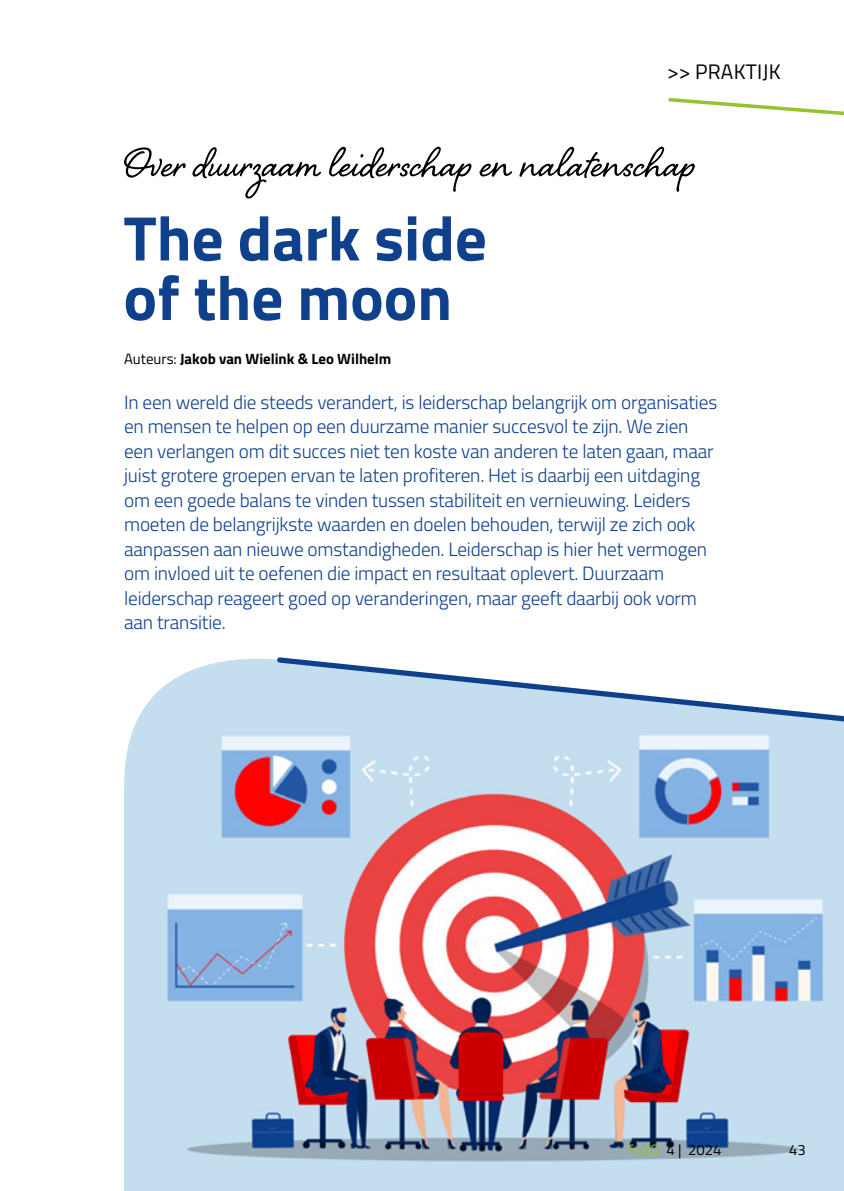
<style>
.page{position:relative;width:844px;height:1191px;background:#fff}
.page>*{position:absolute;margin:0;border:0;box-sizing:border-box;transform-origin:0 0}
.t1{font:700 63px/59.5px "Titillium Web";color:#0f408c}
.t2{font:52.5px "Shelby";letter-spacing:.005em;color:#000}
.t3{font:21px "Titillium Web";letter-spacing:.01em;color:#000}
.t4{font:300 19.25px/24.5px "Titillium Web";letter-spacing:-.01em;color:#0f408c}
.t5{font:700 14.88px "Titillium Web";color:#000}
.t6{font:14.88px "Titillium Web";color:#000}
.s1{font-weight:400}
.s2{color:#95c230}
</style>
<div class="page">
<svg style="left:668px;top:97px;width:175px;height:19px"></svg>
<img style="left:124px;top:659px;width:719px;height:532px">
<svg style="left:274px;top:657px;width:569px;height:69px"></svg>
<p class="t3" style="left:666px;top:56px;width:115px">&gt;&gt; PRAKTIJK</p>
<h2 class="t2" style="left:124px;top:127px;width:572px">Over duurzaam leiderschap en nalatenschap</h2>
<h1 class="t1" style="left:123px;top:205px;width:365px">The dark side of the moon</h1>
<p class="t5" style="left:124px;top:348px;width:269px"><span class="s1">Auteurs:</span> Jakob van Wielink &amp; Leo Wilhelm</p>
<p class="t4" style="left:124px;top:389px;width:594px">In een wereld die steeds verandert, is leiderschap belangrijk om organisaties en mensen te helpen op een duurzame manier succesvol te zijn. We zien een verlangen om dit succes niet ten koste van anderen te laten gaan, maar juist grotere groepen ervan te laten profiteren. Het is daarbij een uitdaging om een goede balans te vinden tussen stabiliteit en vernieuwing. Leiders moeten de belangrijkste waarden en doelen behouden, terwijl ze zich ook aanpassen aan nieuwe omstandigheden. Leiderschap is hier het vermogen om invloed uit te oefenen die impact en resultaat oplevert. Duurzaam leiderschap reageert goed op veranderingen, maar geeft daarbij ook vorm aan transitie.</p>
<p class="t6" style="left:626px;top:1139px;width:97px"><span class="s2">TvOO</span> 4 | 2024</p>
<p class="t6" style="left:788px;top:1139px;width:18px">43</p>
</div>
